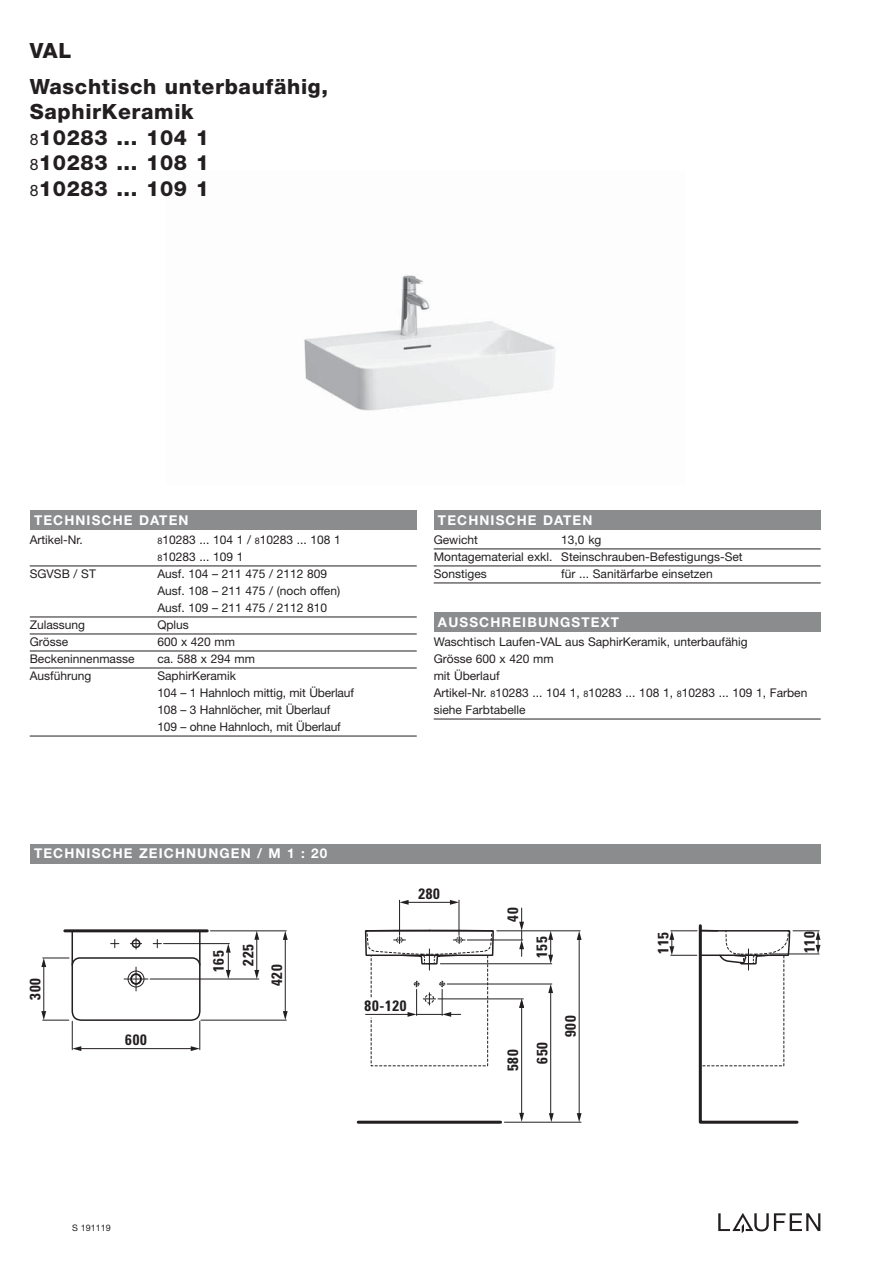
<style>
.page{position:relative;width:893px;height:1263px;background:#fff}
.page>*{position:absolute;margin:0;border:0;box-sizing:border-box;transform-origin:0 0}
.t1{font:800 21px/25.5px "Helvetica Neue";letter-spacing:.03em;color:#231f20}
.t2{font:700 condensed 15px/29.4px "Univers";letter-spacing:.05em;color:#231f20;text-align:center}
.t3{font:700 13.5px "Helvetica Neue";letter-spacing:.085em;color:#fff}
.t4{font:12px/17px "Helvetica Neue";color:#231f20}
.t5{font:9px "Helvetica Neue";color:#231f20}
.s1{font-weight:400;font-size:15.75px}
.s2{font-size:9px}
</style>
<div class="page">
<div style="left:30px;top:844px;width:791px;height:19px;background:#8a8c8e"></div>
<svg style="left:718px;top:1213px;width:102px;height:20px"></svg>
<hr style="left:65px;top:929px;width:142px;height:3px;background:#231f20">
<hr style="left:358px;top:1121px;width:143px;height:3px;background:#231f20">
<svg style="left:495px;top:953px;width:84px;height:113px"></svg>
<hr style="left:447px;top:984px;width:105px;height:1px;background:#231f20">
<svg style="left:548px;top:984px;width:5px;height:9px"></svg>
<hr style="left:550px;top:992px;width:1px;height:122px;background:#231f20">
<hr style="left:438px;top:999px;width:85px;height:1px;background:#231f20">
<hr style="left:521px;top:1007px;width:1px;height:107px;background:#231f20">
<hr style="left:504px;top:1122px;width:77px;height:1px;background:#231f20">
<svg style="left:549px;top:1113px;width:5px;height:9px"></svg>
<svg style="left:519px;top:1113px;width:5px;height:9px"></svg>
<svg style="left:519px;top:998px;width:5px;height:10px"></svg>
<svg style="left:577px;top:1113px;width:5px;height:9px"></svg>
<svg style="left:577px;top:931px;width:5px;height:9px"></svg>
<hr style="left:579px;top:937px;width:1px;height:177px;background:#231f20">
<svg style="left:364px;top:913px;width:131px;height:154px"></svg>
<hr style="left:366px;top:1014px;width:42px;height:1px;background:#231f20">
<hr style="left:201px;top:1020px;width:85px;height:1px;background:#231f20">
<svg style="left:283px;top:931px;width:5px;height:9px"></svg>
<svg style="left:283px;top:1011px;width:5px;height:9px"></svg>
<hr style="left:285px;top:939px;width:1px;height:73px;background:#231f20">
<hr style="left:150px;top:979px;width:109px;height:1px;background:#231f20">
<hr style="left:164px;top:943px;width:65px;height:1px;background:#231f20">
<svg style="left:254px;top:970px;width:5px;height:9px"></svg>
<svg style="left:254px;top:931px;width:5px;height:9px"></svg>
<hr style="left:257px;top:940px;width:1px;height:30px;background:#231f20">
<hr style="left:210px;top:930px;width:76px;height:1px;background:#231f20">
<svg style="left:226px;top:943px;width:5px;height:36px"></svg>
<hr style="left:399px;top:900px;width:1px;height:35px;background:#231f20">
<hr style="left:459px;top:900px;width:1px;height:35px;background:#231f20">
<svg style="left:400px;top:900px;width:9px;height:5px"></svg>
<svg style="left:450px;top:900px;width:9px;height:5px"></svg>
<hr style="left:408px;top:902px;width:43px;height:1px;background:#231f20">
<hr style="left:440px;top:963px;width:112px;height:1px;background:#231f20">
<svg style="left:548px;top:931px;width:5px;height:33px"></svg>
<svg style="left:519px;top:908px;width:5px;height:48px"></svg>
<hr style="left:497px;top:930px;width:83px;height:1px;background:#231f20">
<hr style="left:467px;top:940px;width:56px;height:1px;background:#231f20">
<svg style="left:669px;top:924px;width:151px;height:200px"></svg>
<hr style="left:770px;top:954px;width:49px;height:1px;background:#231f20">
<svg style="left:41px;top:929px;width:160px;height:122px"></svg>
<div style="left:30px;top:510px;width:387px;height:19px;background:#8a8c8e"></div>
<div style="left:434px;top:612px;width:387px;height:19px;background:#8a8c8e"></div>
<img style="left:304px;top:275px;width:252px;height:136px">
<hr style="left:30px;top:566px;width:387px;height:1px;background:#231f20">
<hr style="left:30px;top:617px;width:387px;height:1px;background:#231f20">
<hr style="left:30px;top:634px;width:387px;height:1px;background:#231f20">
<hr style="left:30px;top:651px;width:387px;height:1px;background:#231f20">
<hr style="left:30px;top:668px;width:387px;height:1px;background:#231f20">
<hr style="left:30px;top:736px;width:387px;height:1px;background:#231f20">
<div style="left:434px;top:510px;width:387px;height:19px;background:#8a8c8e"></div>
<hr style="left:434px;top:549px;width:387px;height:1px;background:#231f20">
<hr style="left:434px;top:566px;width:387px;height:1px;background:#231f20">
<hr style="left:434px;top:583px;width:387px;height:1px;background:#231f20">
<hr style="left:434px;top:719px;width:387px;height:1px;background:#231f20">
<h1 class="t1" style="left:30px;top:39px;width:43px">VAL</h1>
<h1 class="t1" style="left:30px;top:75px;width:300px">Waschtisch unterbaufähig,<br>SaphirKeramik<br><span class="s1">8</span>10283 ... 104 1<br><span class="s1">8</span>10283 ... 108 1<br><span class="s1">8</span>10283 ... 109 1</h1>
<p class="t3" style="left:34px;top:515px;width:156px">TECHNISCHE DATEN</p>
<p class="t4" style="left:30px;top:533px;width:55px">Artikel-Nr.</p>
<p class="t4" style="left:157px;top:533px;width:185px"><span class="s2">8</span>10283 ... 104 1 / <span class="s2">8</span>10283 ... 108 1<br><span class="s2">8</span>10283 ... 109 1</p>
<p class="t4" style="left:30px;top:567px;width:68px">SGVSB / ST</p>
<p class="t4" style="left:157px;top:567px;width:184px">Ausf. 104 – 211 475 / 2112 809<br>Ausf. 108 – 211 475 / (noch offen)<br>Ausf. 109 – 211 475 / 2112 810</p>
<p class="t4" style="left:30px;top:618px;width:57px">Zulassung</p>
<p class="t4" style="left:157px;top:618px;width:33px">Qplus</p>
<p class="t4" style="left:30px;top:635px;width:40px">Grösse</p>
<p class="t4" style="left:157px;top:635px;width:79px">600 x 420 mm</p>
<p class="t4" style="left:30px;top:652px;width:106px">Beckeninnenmasse</p>
<p class="t4" style="left:157px;top:652px;width:99px">ca. 588 x 294 mm</p>
<p class="t4" style="left:30px;top:669px;width:63px">Ausführung</p>
<p class="t4" style="left:157px;top:669px;width:198px">SaphirKeramik<br>104 – 1 Hahnloch mittig, mit Überlauf<br>108 – 3 Hahnlöcher, mit Überlauf<br>109 – ohne Hahnloch, mit Überlauf</p>
<p class="t3" style="left:438px;top:515px;width:156px">TECHNISCHE DATEN</p>
<p class="t4" style="left:434px;top:533px;width:46px">Gewicht</p>
<p class="t4" style="left:434px;top:533px;width:310px;text-indent:128px">13,0 kg<br>Montagematerial exkl. Steinschrauben-Befestigungs-Set<br>Sonstiges</p>
<p class="t4" style="left:561px;top:567px;width:153px">für ... Sanitärfarbe einsetzen</p>
<p class="t3" style="left:438px;top:617px;width:183px">AUSSCHREIBUNGSTEXT</p>
<p class="t4" style="left:434px;top:635px;width:375px">Waschtisch Laufen-VAL aus SaphirKeramik, unterbaufähig<br>Grösse 600 x 420 mm<br>mit Überlauf<br>Artikel-Nr. <span class="s2">8</span>10283 ... 104 1, <span class="s2">8</span>10283 ... 108 1, <span class="s2">8</span>10283 ... 109 1, Farben siehe Farbtabelle</p>
<p class="t3" style="left:34px;top:849px;width:295px">TECHNISCHE ZEICHNUNGEN / M 1 : 20</p>
<p class="t2" style="left:22px;top:1000px;width:23px;rotate:-90deg">300</p>
<p class="t2" style="left:125px;top:1027px;width:23px">600</p>
<p class="t2" style="left:205px;top:972px;width:23px;rotate:-90deg">165</p>
<p class="t2" style="left:235px;top:965px;width:23px;rotate:-90deg">225</p>
<p class="t2" style="left:264px;top:986px;width:23px;rotate:-90deg">420</p>
<p class="t2" style="left:418px;top:880px;width:23px">280</p>
<p class="t2" style="left:365px;top:993px;width:44px">80-120</p>
<p class="t2" style="left:500px;top:922px;width:16px;rotate:-90deg">40</p>
<p class="t2" style="left:529px;top:958px;width:23px;rotate:-90deg">155</p>
<p class="t2" style="left:499px;top:1071px;width:30px;rotate:-90deg">580<br>650</p>
<p class="t2" style="left:557px;top:1037px;width:23px;rotate:-90deg">900</p>
<p class="t2" style="left:650px;top:954px;width:23px;rotate:-90deg">115</p>
<p class="t2" style="left:796px;top:953px;width:23px;rotate:-90deg">110</p>
<p class="t5" style="left:72px;top:1224px;width:40px">S 191119</p>
</div>
